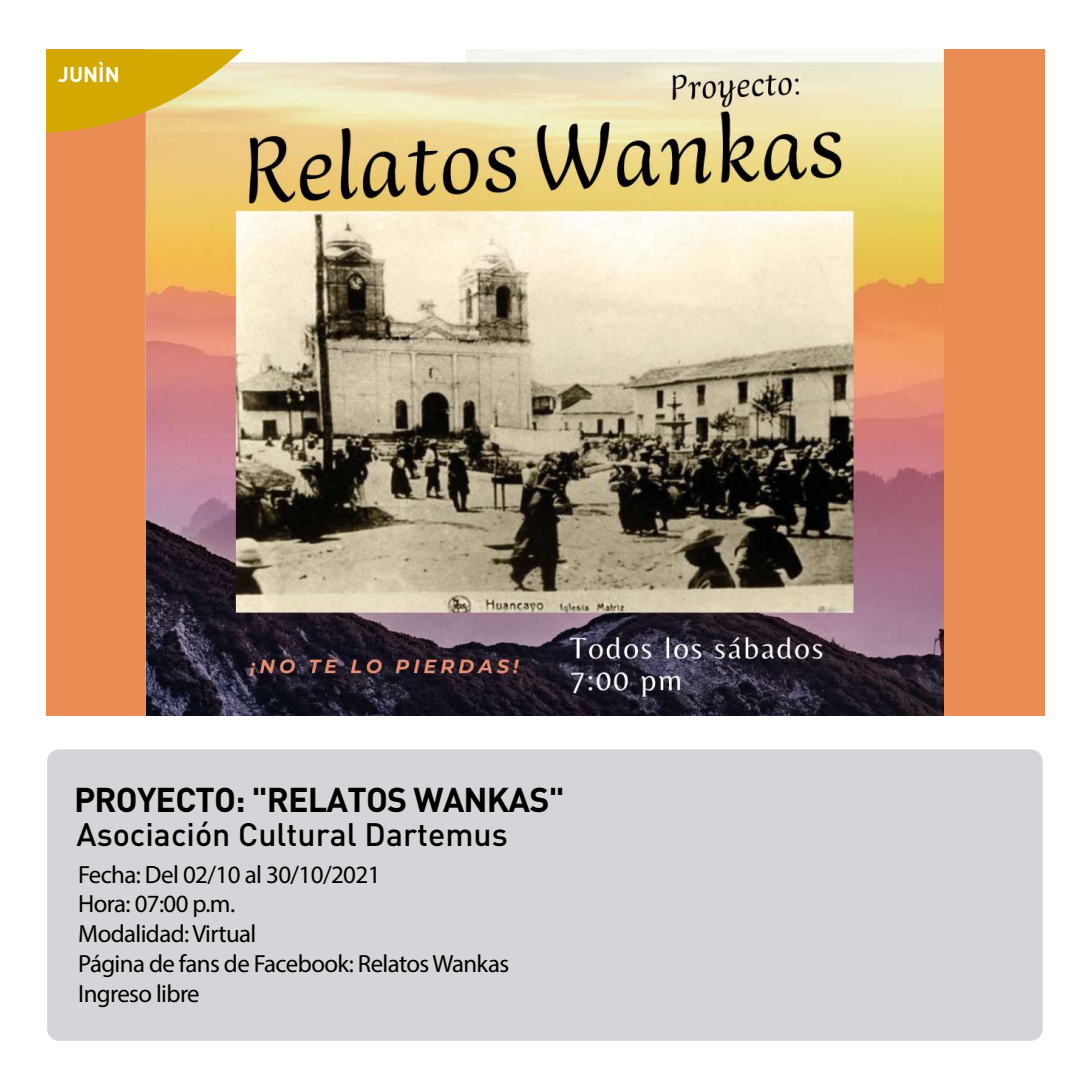
<style>
.page{position:relative;width:1080px;height:1080px;background:#fff}
.page>*{position:absolute;margin:0;border:0;box-sizing:border-box;transform-origin:0 0}
.t1{font:700 34px "DIN";letter-spacing:-.025em;color:#000}
.t2{font:500 32.1px "DIN";color:#000}
.t3{font:25.1px "Myriad Pro";letter-spacing:-.025em;color:#010000}
.t4{font:24.9px/29.8px "Myriad Pro";letter-spacing:-.025em;color:#010000}
.t5{font:700 21.2px "DIN";color:#fff}
.s1{font-size:24.9px}
</style>
<div class="page">
<div style="left:47px;top:749px;width:996px;height:292px;background:#d3d5d8;border-radius:12px"></div>
<div style="left:46px;top:49px;width:999px;height:667px;background:#e98d54"></div>
<img style="left:146px;top:49px;width:797px;height:667px">
<svg style="left:46px;top:49px;width:197px;height:84px;background:#dbb533"></svg>
<p class="t5" style="left:58px;top:60px;width:63px">JUNÌN</p>
<h1 class="t1" style="left:74px;top:777px;width:492px">PROYECTO: "RELATOS WANKAS"</h1>
<p class="t2" style="left:77px;top:814px;width:433px">Asociación Cultural Dartemus</p>
<p class="t3" style="left:78px;top:859px;width:304px"><span class="s1">Fecha:</span> Del 02/10 al 30/10/2021</p>
<p class="t4" style="left:78px;top:889px;width:433px">Hora: 07:00 p.m.<br>Modalidad: Virtual<br>Página de fans de Facebook: Relatos Wankas<br>Ingreso libre</p>
</div>
